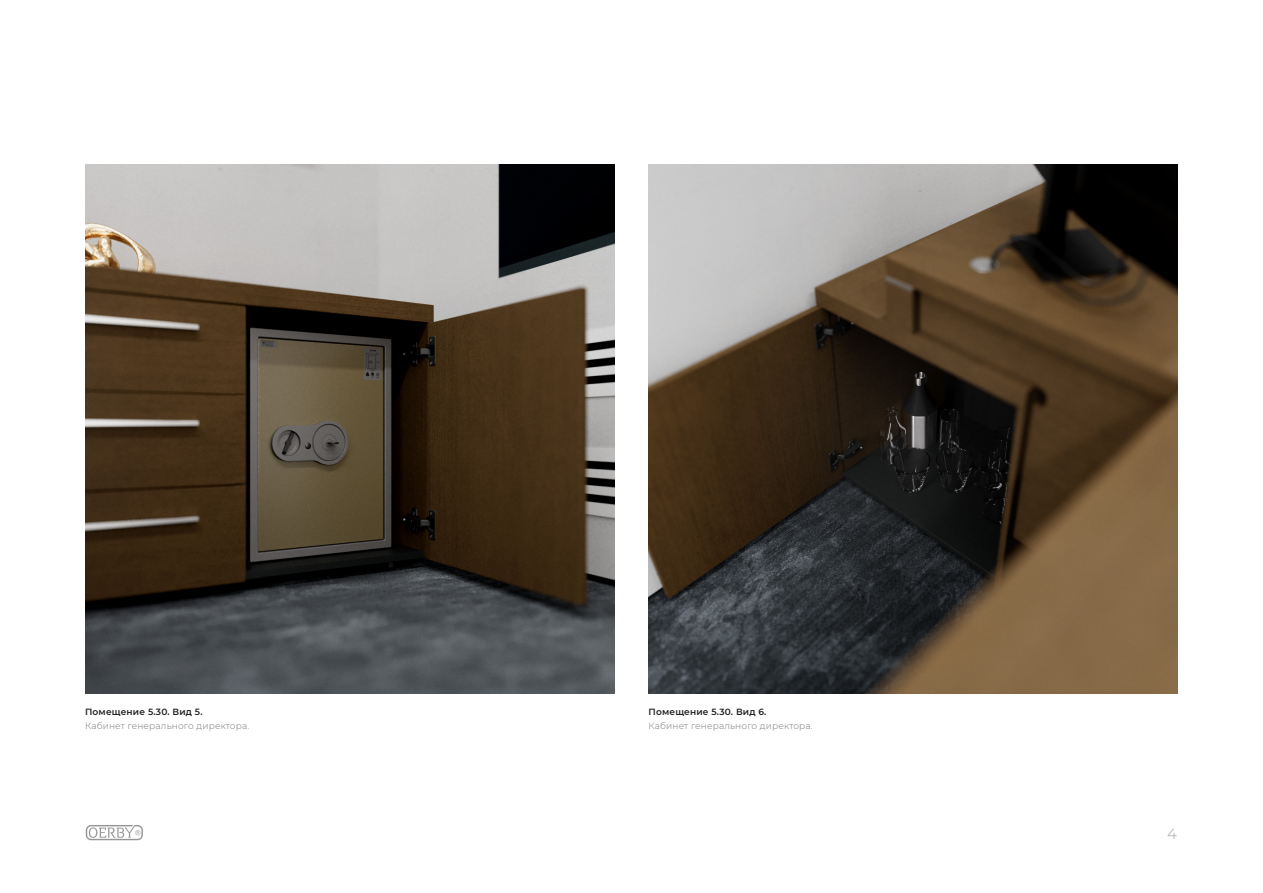
<style>
.page{position:relative;width:1263px;height:893px;background:#fff}
.page>*{position:absolute;margin:0;border:0;box-sizing:border-box;transform-origin:0 0}
.t1{font:15px "Montserrat";color:#757679}
.t2{font:300 9px "Montserrat";letter-spacing:.02em;color:#757679}
.t3{font:600 9px "Montserrat";letter-spacing:.02em;color:#231f20}
</style>
<div class="page">
<img style="left:85px;top:165px;width:529px;height:529px">
<img style="left:648px;top:165px;width:530px;height:529px">
<svg style="left:86px;top:825px;width:57px;height:15px"></svg>
<p class="t3" style="left:85px;top:706px;width:119px">Помещение 5.30. Вид 5.</p>
<p class="t2" style="left:85px;top:719px;width:166px">Кабинет генерального директора.</p>
<p class="t3" style="left:648px;top:706px;width:119px">Помещение 5.30. Вид 6.</p>
<p class="t2" style="left:648px;top:719px;width:166px">Кабинет генерального директора.</p>
<h1 class="t1" style="left:1167px;top:824px;width:11px">4</h1>
</div>
